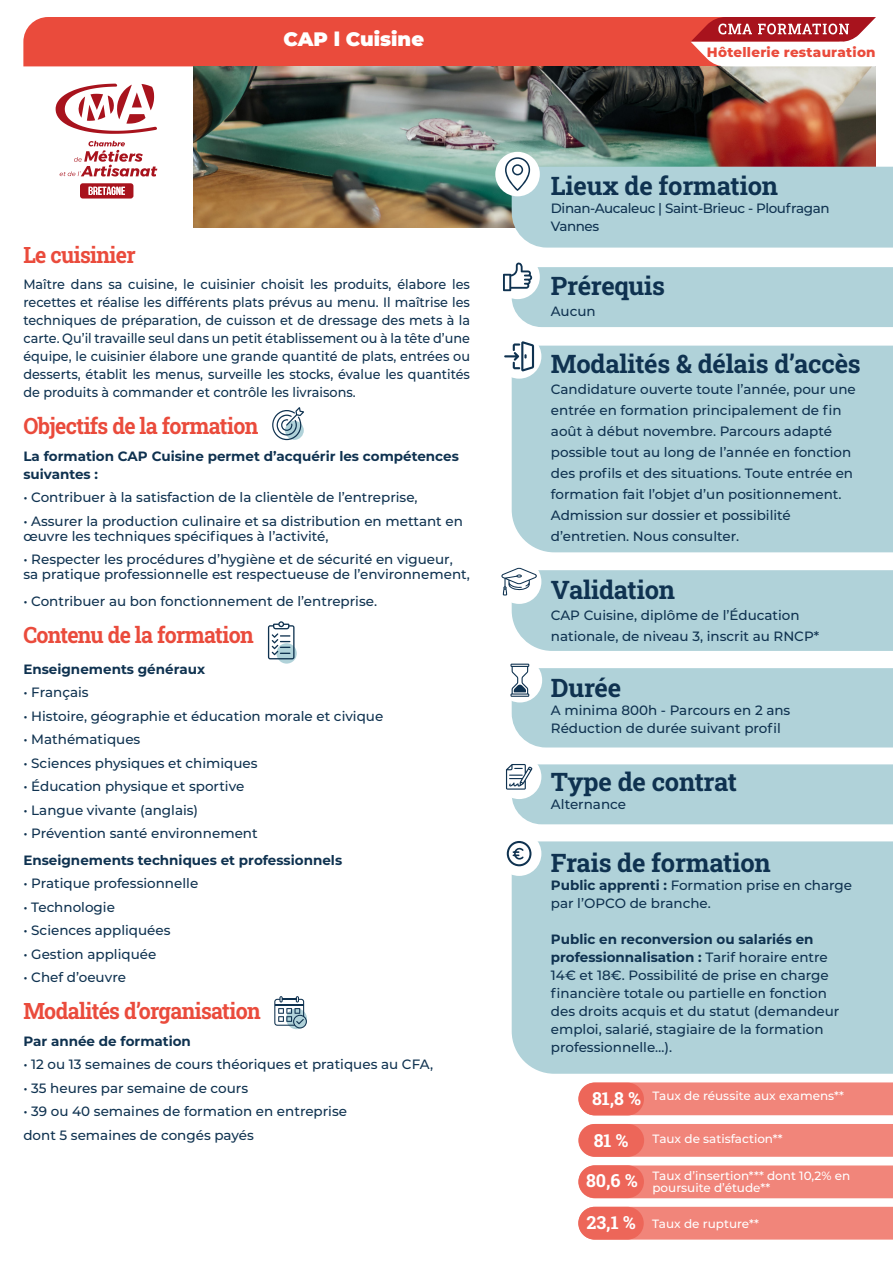
<style>
.page{position:relative;width:893px;height:1263px;background:#fff}
.page>*{position:absolute;margin:0;border:0;box-sizing:border-box;transform-origin:0 0}
.t1{font:700 25.5px "Roboto Slab";letter-spacing:-.01em;color:#0f3250}
.t2{font:700 22.5px "Roboto Slab";letter-spacing:-.03em;color:#ea4b3c;scale:.95 1}
.t3{font:900 19.5px "Montserrat";color:#fff}
.t4{font:700 18px "Roboto Slab";color:#fff}
.t5{font:500 13.5px/21px "Montserrat";color:#0f3250}
.t6{font:500 13.5px/18px "Montserrat";color:#0f3250;text-align:justify;scale:.95 1}
.t7{font:700 13.5px/18px "Montserrat";color:#0f3250}
.t8{font:500 13.5px/18px "Montserrat";letter-spacing:-.03em;color:#0f3250}
.t9{font:800 13.5px "Montserrat";letter-spacing:.02em;color:#ea4b3c}
.t10{font:500 12px "Montserrat";color:#fff}
.s1{font-weight:700}
</style>
<div class="page">
<div style="left:579px;top:1165px;width:314px;height:33px;background:#f1857a"></div>
<div style="left:578px;top:1165px;width:66px;height:33px;background:#ed6659;border-radius:16px"></div>
<div style="left:578px;top:1124px;width:315px;height:33px;background:#f1857a"></div>
<div style="left:579px;top:1124px;width:65px;height:33px;background:#ed6659;border-radius:16px"></div>
<div style="left:581px;top:1082px;width:312px;height:33px;background:#f1857a"></div>
<div style="left:578px;top:1083px;width:66px;height:32px;background:#ed6659;border-radius:16px"></div>
<div style="left:578px;top:1207px;width:315px;height:32px;background:#f1857a"></div>
<div style="left:578px;top:1207px;width:66px;height:32px;background:#ed6659;border-radius:16px"></div>
<img style="left:193px;top:67px;width:683px;height:160px">
<svg style="left:272px;top:407px;width:32px;height:33px"></svg>
<svg style="left:274px;top:996px;width:33px;height:32px"></svg>
<svg style="left:276px;top:643px;width:21px;height:21px"></svg>
<svg style="left:268px;top:621px;width:26px;height:38px"></svg>
<svg style="left:56px;top:84px;width:101px;height:50px"></svg>
<svg style="left:59px;top:141px;width:98px;height:36px"></svg>
<svg style="left:80px;top:183px;width:53px;height:16px"></svg>
<svg style="left:501px;top:568px;width:392px;height:83px;background:#b6d5db"></svg>
<svg style="left:510px;top:664px;width:383px;height:83px;background:#b5d4db"></svg>
<svg style="left:506px;top:764px;width:387px;height:60px;background:#b3d3da"></svg>
<div style="left:512px;top:841px;width:381px;height:233px;background:#b0d2d9"></div>
<div style="left:497px;top:831px;width:44px;height:45px;background:#fff;border-radius:50%"></div>
<svg style="left:507px;top:841px;width:24px;height:25px"></svg>
<div style="left:512px;top:346px;width:381px;height:206px;background:#b0d2d9"></div>
<div style="left:497px;top:334px;width:44px;height:45px;background:#fff;border-radius:50%"></div>
<svg style="left:504px;top:341px;width:30px;height:31px"></svg>
<svg style="left:503px;top:262px;width:390px;height:65px;background:#b8d5dc"></svg>
<div style="left:495px;top:152px;width:45px;height:44px;background:#fff;border-radius:50%"></div>
<svg style="left:505px;top:157px;width:388px;height:91px;background:#aec9ce"></svg>
<svg style="left:23px;top:17px;width:853px;height:49px;background:#e75c51"></svg>
<p class="t3" style="left:283px;top:24px;width:142px">CAP l Cuisine</p>
<p class="t2" style="left:23px;top:239px;width:120px">Le cuisinier</p>
<p class="t6" style="left:23px;top:275px;width:472px">Maître dans sa cuisine, le cuisinier choisit les produits, élabore les recettes et réalise les différents plats prévus au menu. Il maîtrise les techniques de préparation, de cuisson et de dressage des mets à la carte. Qu’il travaille seul dans un petit établissement ou à la tête d’une équipe, le cuisinier élabore une grande quantité de plats, entrées ou desserts, établit les menus, surveille les stocks, évalue les quantités de produits à commander et contrôle les livraisons.</p>
<p class="t2" style="left:23px;top:411px;width:249px">Objectifs de la formation</p>
<p class="t7" style="left:23px;top:446px;width:437px">La formation CAP Cuisine permet d’acquérir les compétences suivantes :</p>
<p class="t5" style="left:23px;top:486px;width:396px">• Contribuer à la satisfaction de la clientèle de l’entreprise,</p>
<p class="t5" style="left:23px;top:513px;width:441px;line-height:15px">• Assurer la production culinaire et sa distribution en mettant en œuvre les techniques spécifiques à l’activité,</p>
<p class="t5" style="left:23px;top:551px;width:448px;line-height:15px">• Respecter les procédures d’hygiène et de sécurité en vigueur, sa pratique professionnelle est respectueuse de l’environnement,</p>
<p class="t5" style="left:23px;top:590px;width:355px">• Contribuer au bon fonctionnement de l’entreprise.</p>
<p class="t2" style="left:23px;top:619px;width:244px">Contenu de la formation</p>
<p class="t7" style="left:23px;top:659px;width:183px">Enseignements généraux</p>
<p class="t5" style="left:23px;top:681px;width:67px">• Français</p>
<p class="t5" style="left:23px;top:705px;width:361px">• Histoire, géographie et éducation morale et civique</p>
<p class="t5" style="left:23px;top:728px;width:118px">• Mathématiques</p>
<p class="t5" style="left:23px;top:752px;width:236px">• Sciences physiques et chimiques</p>
<p class="t5" style="left:23px;top:775px;width:222px">• Éducation physique et sportive</p>
<p class="t5" style="left:23px;top:799px;width:176px">• Langue vivante (anglais)</p>
<p class="t5" style="left:23px;top:822px;width:236px">• Prévention santé environnement</p>
<p class="t7" style="left:23px;top:850px;width:320px">Enseignements techniques et professionnels</p>
<p class="t5" style="left:23px;top:872px;width:176px">• Pratique professionnelle</p>
<p class="t5" style="left:23px;top:896px;width:93px">• Technologie</p>
<p class="t5" style="left:23px;top:919px;width:149px">• Sciences appliquées</p>
<p class="t5" style="left:23px;top:943px;width:134px">• Gestion appliquée</p>
<p class="t5" style="left:23px;top:966px;width:104px">• Chef d’oeuvre</p>
<p class="t2" style="left:23px;top:996px;width:251px">Modalités d’organisation</p>
<p class="t7" style="left:23px;top:1031px;width:169px">Par année de formation</p>
<p class="t5" style="left:23px;top:1053px;width:411px">• 12 ou 13 semaines de cours théoriques et pratiques au CFA,</p>
<p class="t5" style="left:23px;top:1077px;width:226px">• 35 heures par semaine de cours</p>
<p class="t5" style="left:23px;top:1100px;width:325px">• 39 ou 40 semaines de formation en entreprise</p>
<p class="t5" style="left:23px;top:1124px;width:232px">dont 5 semaines de congés payés</p>
<p class="t9" style="left:707px;top:43px;width:170px">Hôtellerie restauration</p>
<p class="t1" style="left:551px;top:168px;width:229px">Lieux de formation</p>
<p class="t8" style="left:551px;top:199px;width:280px">Dinan-Aucaleuc | Saint-Brieuc - Ploufragan<br>Vannes</p>
<p class="t1" style="left:551px;top:268px;width:116px">Prérequis</p>
<p class="t5" style="left:551px;top:300px;width:46px">Aucun</p>
<p class="t1" style="left:551px;top:346px;width:311px">Modalités &amp; délais d’accès</p>
<p class="t5" style="left:551px;top:378px;width:306px">Candidature ouverte toute l’année, pour une entrée en formation principalement de fin août à début novembre. Parcours adapté possible tout au long de l’année en fonction des profils et des situations. Toute entrée en formation fait l’objet d’un positionnement.<br>Admission sur dossier et possibilité d’entretien. Nous consulter.</p>
<p class="t1" style="left:551px;top:572px;width:126px">Validation</p>
<p class="t5" style="left:551px;top:604px;width:270px">CAP Cuisine, diplôme de l’Éducation nationale, de niveau 3, inscrit au RNCP*</p>
<p class="t1" style="left:551px;top:670px;width:72px">Durée</p>
<p class="t5" style="left:551px;top:699px;width:241px">A minima 800h - Parcours en 2 ans</p>
<p class="t5" style="left:551px;top:717px;width:231px">Réduction de durée suivant profil</p>
<p class="t1" style="left:551px;top:764px;width:188px">Type de contrat</p>
<p class="t5" style="left:551px;top:793px;width:77px">Alternance</p>
<p class="t1" style="left:551px;top:845px;width:221px">Frais de formation</p>
<p class="t5" style="left:551px;top:876px;width:303px;line-height:18px"><span class="s1">Public apprenti :</span> Formation prise en charge par l’OPCO de branche.</p>
<p class="t5" style="left:551px;top:930px;width:290px;line-height:18px"><span class="s1">Public en reconversion ou salariés en professionnalisation :</span> Tarif horaire entre 14€ et 18€. Possibilité de prise en charge financière totale ou partielle en fonction des droits acquis et du statut (demandeur emploi, salarié, stagiaire de la formation professionnelle…).</p>
<p class="t4" style="left:592px;top:1086px;width:50px">81,8 %</p>
<p class="t10" style="left:652px;top:1087px;width:193px">Taux de réussite aux examens**</p>
<p class="t4" style="left:594px;top:1128px;width:36px">81 %</p>
<p class="t10" style="left:653px;top:1130px;width:132px">Taux de satisfaction**</p>
<p class="t10" style="left:652px;top:1167px;width:199px">Taux d’insertion*** dont 10,2% en</p>
<p class="t4" style="left:586px;top:1168px;width:53px">80,6 %</p>
<p class="t10" style="left:652px;top:1179px;width:119px">poursuite d’étude**</p>
<p class="t4" style="left:586px;top:1210px;width:51px">23,1 %</p>
<p class="t10" style="left:652px;top:1215px;width:108px">Taux de rupture**</p>
</div>
